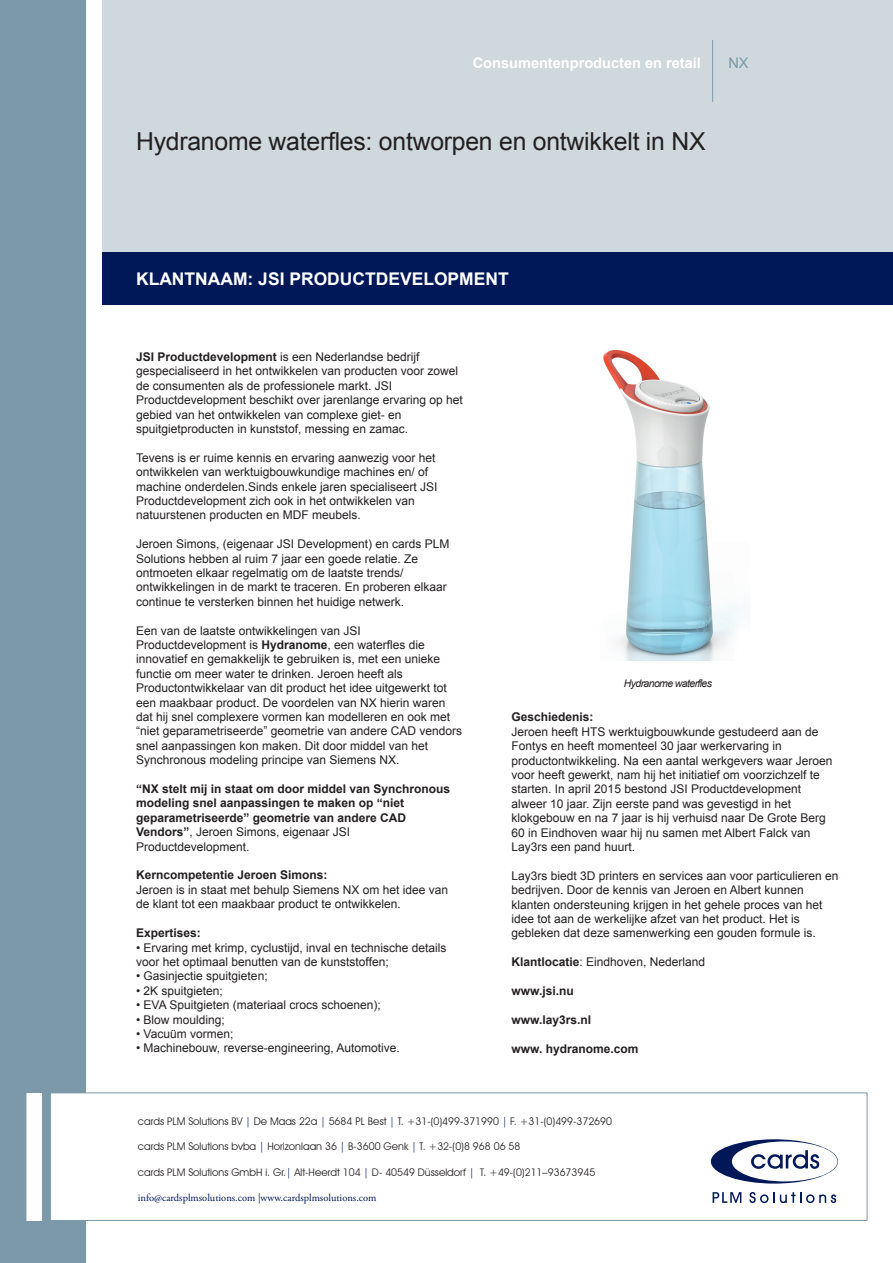
<style>
.page{position:relative;width:893px;height:1263px;background:#fff}
.page>*{position:absolute;margin:0;border:0;box-sizing:border-box;transform-origin:0 0}
.t1{font:24.75px "Arial";letter-spacing:-.01em;color:#231f20}
.t2{font:700 17.4px "Arial";color:#fff}
.t3{font:700 14.55px "Arial";color:#fff}
.t4{font:14.55px "Arial";color:#7b99a9}
.t5{font:12px/14.4px "Arial";color:#231f20}
.t6{font:700 12px/14.4px "Arial";color:#231f20}
.t7{font:10.5px "Avant Garde IT Cby BT";color:#231f20}
.t8{font:10.5px "Adobe Garamond Pro";color:#011858}
.t9{font:italic 10.5px "Arial";letter-spacing:-.06em;color:#231f20}
.s1{font-weight:700}
.s2{font-weight:400}
.s3{color:#011858}
</style>
<div class="page">
<div style="left:0;top:0;width:85px;height:1263px;background:#7b99a9"></div>
<div style="left:51px;top:1093px;width:842px;height:127px;background:#fff"></div>
<div style="left:50px;top:1092px;width:817px;height:129px;border:1px solid #7b99a9"></div>
<div style="left:26px;top:1093px;width:16px;height:127px;background:#fff"></div>
<div style="left:26px;top:1077px;width:17px;height:149px;border:1px solid #7b99a9"></div>
<div style="left:102px;top:0;width:791px;height:293px;background:#cfd8dd"></div>
<div style="left:102px;top:252px;width:791px;height:53px;background:#011858"></div>
<hr style="left:712px;top:41px;width:1px;height:61px;background:#7b99a9">
<svg style="left:711px;top:1139px;width:127px;height:44px"></svg>
<svg style="left:749px;top:1192px;width:87px;height:11px"></svg>
<svg style="left:713px;top:1192px;width:28px;height:11px"></svg>
<img style="left:603px;top:349px;width:146px;height:311px">
<p class="t3" style="left:473px;top:53px;width:230px">Consumentenproducten en retail</p>
<p class="t4" style="left:728px;top:54px;width:22px">NX</p>
<h1 class="t1" style="left:136px;top:125px;width:571px">Hydranome waterfles: ontworpen en ontwikkelt in NX</h1>
<h2 class="t2" style="left:136px;top:267px;width:374px">KLANTNAAM: JSI PRODUCTDEVELOPMENT</h2>
<p class="t5" style="left:136px;top:350px;width:328px"><span class="s1">JSI Productdevelopment</span> is een Nederlandse bedrijf gespecialiseerd in het ontwikkelen van producten voor zowel de consumenten als de professionele markt. JSI Productdevelopment beschikt over jarenlange ervaring op het gebied van het ontwikkelen van complexe giet- en spuitgietproducten in kunststof, messing en zamac.</p>
<p class="t5" style="left:136px;top:450px;width:303px">Tevens is er ruime kennis en ervaring aanwezig voor het ontwikkelen van werktuigbouwkundige machines en/ of machine onderdelen.Sinds enkele jaren specialiseert JSI Productdevelopment zich ook in het ontwikkelen van natuurstenen producten en MDF meubels.</p>
<p class="t5" style="left:136px;top:537px;width:315px">Jeroen Simons, (eigenaar JSI Development) en cards PLM Solutions hebben al ruim 7 jaar een goede relatie. Ze ontmoeten elkaar regelmatig om de laatste trends/ ontwikkelingen in de markt te traceren. En proberen elkaar continue te versterken binnen het huidige netwerk.</p>
<p class="t5" style="left:136px;top:623px;width:328px">Een van de laatste ontwikkelingen van JSI Productdevelopment is <span class="s1">Hydranome</span>, een waterfles die innovatief en gemakkelijk te gebruiken is, met een unieke functie om meer water te drinken. Jeroen heeft als Productontwikkelaar van dit product het idee uitgewerkt tot een maakbaar product. De voordelen van NX hierin waren dat hij snel complexere vormen kan modelleren en ook met “niet geparametriseerde” geometrie van andere CAD vendors snel aanpassingen kon maken. Dit door middel van het Synchronous modeling principe van Siemens NX.</p>
<p class="t6" style="left:136px;top:782px;width:316px">“NX stelt mij in staat om door middel van Synchronous modeling snel aanpassingen te maken op “niet geparametriseerde” geometrie van andere CAD Vendors”<span class="s2">, Jeroen Simons, eigenaar JSI Productdevelopment.</span></p>
<p class="t6" style="left:136px;top:868px;width:193px">Kerncompetentie Jeroen Simons:</p>
<p class="t5" style="left:136px;top:882px;width:314px">Jeroen is in staat met behulp Siemens NX om het idee van de klant tot een maakbaar product te ontwikkelen.</p>
<p class="t6" style="left:136px;top:926px;width:66px">Expertises:</p>
<p class="t5" style="left:136px;top:940px;width:312px">• Ervaring met krimp, cyclustijd, inval en technische details voor het optimaal benutten van de kunststoffen;</p>
<p class="t5" style="left:136px;top:969px;width:133px">• Gasinjectie spuitgieten;</p>
<p class="t5" style="left:136px;top:983px;width:88px">• 2K spuitgieten;</p>
<p class="t5" style="left:136px;top:998px;width:246px">• EVA Spuitgieten (materiaal crocs schoenen);</p>
<p class="t5" style="left:136px;top:1012px;width:90px">• Blow moulding;</p>
<p class="t5" style="left:136px;top:1026px;width:99px">• Vacuüm vormen;</p>
<p class="t5" style="left:136px;top:1041px;width:265px">• Machinebouw, reverse-engineering, Automotive.</p>
<p class="t9" style="left:624px;top:676px;width:90px">Hydranome waterfles</p>
<p class="t6" style="left:512px;top:710px;width:84px">Geschiedenis:</p>
<p class="t5" style="left:512px;top:724px;width:322px">Jeroen heeft HTS werktuigbouwkunde gestudeerd aan de Fontys en heeft momenteel 30 jaar werkervaring in productontwikkeling. Na een aantal werkgevers waar Jeroen voor heeft gewerkt, nam hij het initiatief om voorzichzelf te starten. In april 2015 bestond JSI Productdevelopment alweer 10 jaar. Zijn eerste pand was gevestigd in het klokgebouw en na 7 jaar is hij verhuisd naar De Grote Berg 60 in Eindhoven waar hij nu samen met Albert Falck van Lay3rs een pand huurt.</p>
<p class="t5" style="left:512px;top:868px;width:328px">Lay3rs biedt 3D printers en services aan voor particulieren en bedrijven. Door de kennis van Jeroen en Albert kunnen klanten ondersteuning krijgen in het gehele proces van het idee tot aan de werkelijke afzet van het product. Het is gebleken dat deze samenwerking een gouden formule is.</p>
<p class="t5" style="left:512px;top:955px;width:195px"><span class="s1">Klantlocatie</span>: Eindhoven, Nederland</p>
<p class="t6" style="left:512px;top:984px;width:64px">www.jsi.nu</p>
<p class="t6" style="left:512px;top:1013px;width:81px">www.lay3rs.nl</p>
<p class="t6" style="left:512px;top:1041px;width:128px">www. hydranome.com</p>
<p class="t7" style="left:138px;top:1115px;width:476px">cards PLM Solutions BV <span class="s3">|</span> De Maas 22a <span class="s3">|</span> 5684 PL Best <span class="s3">|</span> T. +31-(0)499-371990 <span class="s3">|</span> F. +31-(0)499-372690</p>
<p class="t7" style="left:138px;top:1140px;width:384px">cards PLM Solutions bvba <span class="s3">|</span> Horizonlaan 36 <span class="s3">|</span> B-3600 Genk <span class="s3">|</span> T. +32-(0)8 968 06 58</p>
<p class="t7" style="left:138px;top:1165px;width:459px">cards PLM Solutions GmbH i. Gr.<span class="s3">|</span> Alt-Heerdt 104 <span class="s3">|</span> D- 40549 Düsseldorf <span class="s3">|</span> T. +49-(0)211–93673945</p>
<p class="t8" style="left:138px;top:1191px;width:240px">info@cardsplmsolutions.com |www.cardsplmsolutions.com</p>
</div>
